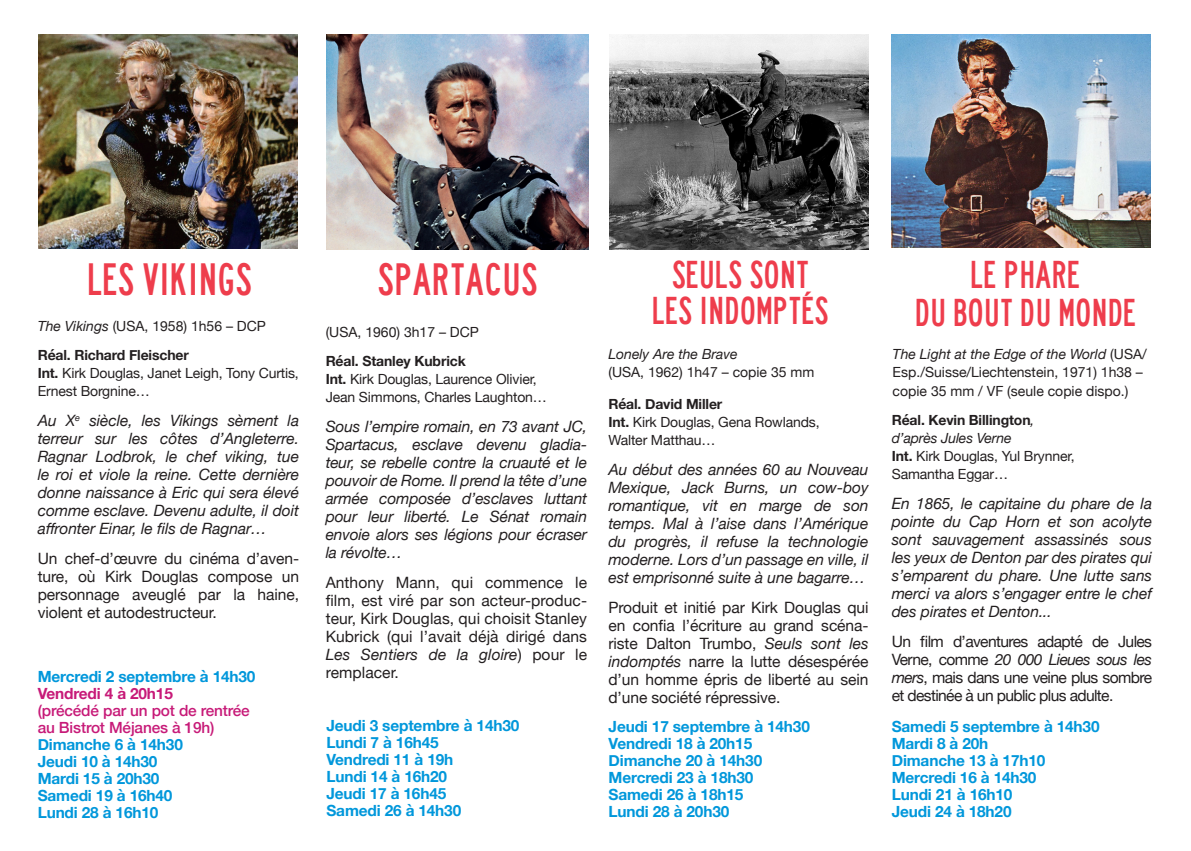
<style>
.page{position:relative;width:1191px;height:851px;background:#fff}
.page>*{position:absolute;margin:0;border:0;box-sizing:border-box;transform-origin:0 0}
.t1{font:42px "lanea";letter-spacing:-.005em;color:#ee3d4c}
.t2{font:36px "lanea";letter-spacing:-.005em;color:#ee3d4c}
.t3{font:italic 15.6px/18px "Helvetica Neue";letter-spacing:-.005em;color:#231f20;text-align:justify}
.t4{font:15.6px/18px "Helvetica Neue";letter-spacing:-.005em;color:#231f20;text-align:justify}
.t5{font:700 15.4px "Helvetica Neue";letter-spacing:-.01em;color:#0097db}
.t6{font:500 15.4px "Helvetica Neue";letter-spacing:-.01em;color:#c71a78}
.t7{font:700 15.4px "Helvetica Neue";letter-spacing:-.01em;color:#c71a78}
.t8{font:14px/18px "Helvetica Neue";letter-spacing:-.01em;color:#231f20}
.t9{font:700 14px "Helvetica Neue";letter-spacing:-.01em;color:#231f20}
.t10{font:italic 14px "Helvetica Neue";color:#231f20}
.s1{font-style:italic}
.s2{font-weight:700}
.s3{font-weight:400;font-style:italic}
</style>
<div class="page">
<img style="left:38px;top:34px;width:260px;height:214px">
<img style="left:326px;top:34px;width:262px;height:215px">
<img style="left:609px;top:34px;width:259px;height:215px">
<img style="left:891px;top:34px;width:259px;height:214px">
<p class="t1" style="left:87px;top:254px;width:166px">LES VIKINGS</p>
<p class="t1" style="left:377px;top:254px;width:162px">SPARTACUS</p>
<p class="t2" style="left:671px;top:253px;width:139px">SEULS SONT</p>
<p class="t2" style="left:652px;top:289px;width:178px">LES INDOMPTÉS</p>
<p class="t8" style="left:38px;top:318px;width:230px"><span class="s1">The Vikings</span> (USA, 1958) 1h56 – DCP</p>
<p class="t8" style="left:326px;top:323px;width:155px">(USA, 1960) 3h17 – DCP</p>
<p class="t9" style="left:38px;top:344px;width:153px">Réal. Richard Fleischer</p>
<p class="t8" style="left:38px;top:364px;width:263px"><span class="s2">Int.</span> Kirk Douglas, Janet Leigh, Tony Curtis,<br>Ernest Borgnine…</p>
<p class="t3" style="left:38px;top:412px;width:263px">Au X<sup>e</sup> siècle, les Vikings sèment la terreur sur les côtes d’Angleterre.<br>Ragnar Lodbrok, le chef viking, tue le roi et viole la reine. Cette dernière donne naissance à Eric qui sera élevé comme esclave. Devenu adulte, il doit affronter Einar, le fils de Ragnar…</p>
<p class="t4" style="left:38px;top:550px;width:263px">Un chef-d’œuvre du cinéma d’aven&shy;ture, où Kirk Douglas compose un personnage aveuglé par la haine, violent et autodestructeur.</p>
<p class="t5" style="left:38px;top:664px;width:219px">Mercredi 2 septembre à 14h30</p>
<p class="t7" style="left:38px;top:681px;width:137px">Vendredi 4 à 20h15</p>
<p class="t6" style="left:38px;top:697px;width:214px">(précédé par un pot de rentrée</p>
<p class="t6" style="left:38px;top:714px;width:178px">au Bistrot Méjanes à 19h)</p>
<p class="t5" style="left:38px;top:732px;width:147px">Dimanche 6 à 14h30</p>
<p class="t5" style="left:38px;top:749px;width:121px">Jeudi 10 à 14h30</p>
<p class="t5" style="left:38px;top:766px;width:123px">Mardi 15 à 20h30</p>
<p class="t5" style="left:38px;top:783px;width:136px">Samedi 19 à 16h40</p>
<p class="t5" style="left:38px;top:800px;width:122px">Lundi 28 à 16h10</p>
<p class="t9" style="left:326px;top:350px;width:142px">Réal. Stanley Kubrick</p>
<p class="t8" style="left:326px;top:370px;width:213px"><span class="s2">Int.</span> Kirk Douglas, Laurence Olivier,</p>
<p class="t8" style="left:326px;top:388px;width:223px">Jean Simmons, Charles Laughton…</p>
<p class="t3" style="left:326px;top:418px;width:263px">Sous l’empire romain, en 73 avant JC, Spartacus, esclave devenu gladia&shy;teur, se rebelle contre la cruauté et le pouvoir de Rome. Il prend la tête d’une armée composée d’esclaves luttant pour leur liberté. Le Sénat romain envoie alors ses légions pour écraser la révolte…</p>
<p class="t4" style="left:326px;top:574px;width:263px">Anthony Mann, qui commence le film, est viré par son acteur-produc&shy;teur, Kirk Douglas, qui choisit Stanley Kubrick (qui l’avait déjà dirigé dans <span class="s1">Les Sentiers de la gloire</span>) pour le remplacer.</p>
<p class="t5" style="left:326px;top:713px;width:194px">Jeudi 3 septembre à 14h30</p>
<p class="t5" style="left:326px;top:730px;width:114px">Lundi 7 à 16h45</p>
<p class="t5" style="left:326px;top:747px;width:128px">Vendredi 11 à 19h</p>
<p class="t5" style="left:326px;top:764px;width:122px">Lundi 14 à 16h20</p>
<p class="t5" style="left:326px;top:781px;width:121px">Jeudi 17 à 16h45</p>
<p class="t5" style="left:326px;top:798px;width:136px">Samedi 26 à 14h30</p>
<p class="t10" style="left:608px;top:344px;width:131px">Lonely Are the Brave</p>
<p class="t8" style="left:608px;top:364px;width:207px">(USA, 1962) 1h47 – copie 35 mm</p>
<p class="t9" style="left:608px;top:392px;width:115px">Réal. David Miller</p>
<p class="t8" style="left:608px;top:413px;width:213px"><span class="s2">Int.</span> Kirk Douglas, Gena Rowlands,</p>
<p class="t8" style="left:608px;top:431px;width:109px">Walter Matthau…</p>
<p class="t3" style="left:608px;top:461px;width:262px">Au début des années 60 au Nouveau Mexique, Jack Burns, un cow-boy romantique, vit en marge de son temps. Mal à l’aise dans l’Amérique du progrès, il refuse la technologie moderne. Lors d’un passage en ville, il est emprisonné suite à une bagarre…</p>
<p class="t4" style="left:608px;top:599px;width:262px">Produit et initié par Kirk Douglas qui en confia l’écriture au grand scéna&shy;riste Dalton Trumbo, <span class="s1">Seuls sont les indomptés</span> narre la lutte désespérée d’un homme épris de liberté au sein d’une société répressive.</p>
<p class="t5" style="left:608px;top:714px;width:203px">Jeudi 17 septembre à 14h30</p>
<p class="t5" style="left:608px;top:731px;width:145px">Vendredi 18 à 20h15</p>
<p class="t5" style="left:608px;top:748px;width:155px">Dimanche 20 à 14h30</p>
<p class="t5" style="left:608px;top:765px;width:146px">Mercredi 23 à 18h30</p>
<p class="t5" style="left:608px;top:782px;width:136px">Samedi 26 à 18h15</p>
<p class="t5" style="left:608px;top:799px;width:122px">Lundi 28 à 20h30</p>
<p class="t2" style="left:970px;top:253px;width:111px">LE PHARE</p>
<p class="t2" style="left:914px;top:291px;width:223px">DU BOUT DU MONDE</p>
<p class="t8" style="left:892px;top:346px;width:256px"><span class="s1">The Light at the Edge of the World</span> (USA/<br>Esp./Suisse/Liechtenstein, 1971) 1h38 – copie 35 mm / VF (seule copie dispo.)</p>
<p class="t9" style="left:891px;top:409px;width:144px">Réal. Kevin Billington<span class="s3">,</span></p>
<p class="t10" style="left:891px;top:428px;width:121px">d’après Jules Verne</p>
<p class="t8" style="left:891px;top:448px;width:184px"><span class="s2">Int.</span> Kirk Douglas, Yul Brynner,</p>
<p class="t8" style="left:891px;top:466px;width:118px">Samantha Eggar…</p>
<p class="t3" style="left:891px;top:495px;width:262px">En 1865, le capitaine du phare de la pointe du Cap Horn et son acolyte sont sauvagement assassinés sous les yeux de Denton par des pirates qui s’emparent du phare. Une lutte sans merci va alors s’engager entre le chef des pirates et Denton...</p>
<p class="t4" style="left:891px;top:633px;width:262px">Un film d’aventures adapté de Jules Verne, comme <span class="s1">20 000 Lieues sous les mers</span>, mais dans une veine plus sombre et destinée à un public plus adulte.</p>
<p class="t5" style="left:891px;top:714px;width:209px">Samedi 5 septembre à 14h30</p>
<p class="t5" style="left:891px;top:731px;width:98px">Mardi 8 à 20h</p>
<p class="t5" style="left:891px;top:748px;width:155px">Dimanche 13 à 17h10</p>
<p class="t5" style="left:891px;top:765px;width:146px">Mercredi 16 à 14h30</p>
<p class="t5" style="left:891px;top:782px;width:122px">Lundi 21 à 16h10</p>
<p class="t5" style="left:891px;top:799px;width:121px">Jeudi 24 à 18h20</p>
</div>
